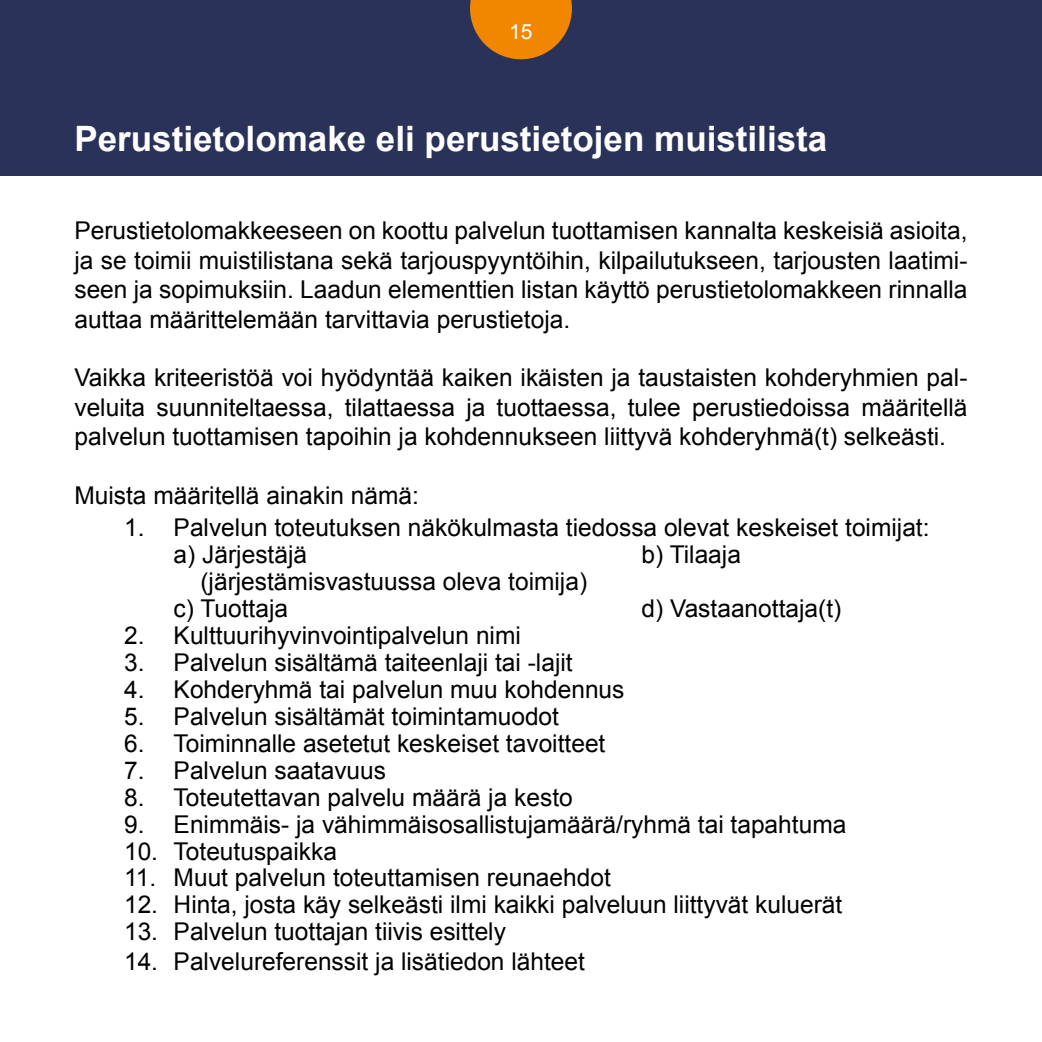
<style>
.page{position:relative;width:1042px;height:1042px;background:#fff}
.page>*{position:absolute;margin:0;border:0;box-sizing:border-box;transform-origin:0 0}
.t1{font:700 35px "Arial";color:#fff}
.P_luettelo{font:24.5px/29.4px "Arial";color:#000;text-align:justify}
.t2{font:21px "Arial";color:#fff}
</style>
<div class="page">
<div style="left:0;top:0;width:1042px;height:175px;background:#2a3259"></div>
<svg style="left:470px;top:0;width:102px;height:59px"></svg>
<p class="t2" style="left:509px;top:18px;width:25px">15</p>
<h1 class="t1" style="left:74px;top:116px;width:754px">Perustietolomake eli perustietojen muistilista</h1>
<p class="P_luettelo" style="left:74px;top:216px;width:894px">Perustietolomakkeeseen on koottu palvelun tuottamisen kannalta keskeisiä asioita, ja se toimii muistilistana sekä tarjouspyyntöihin, kilpailutukseen, tarjousten laatimi&shy;seen ja sopimuksiin. Laadun elementtien listan käyttö perustietolomakkeen rinnalla auttaa määrittelemään tarvittavia perustietoja.</p>
<p class="P_luettelo" style="left:74px;top:363px;width:894px">Vaikka kriteeristöä voi hyödyntää kaiken ikäisten ja taustaisten kohderyhmien pal&shy;veluita suunniteltaessa, tilattaessa ja tuottaessa, tulee perustiedoissa määritellä palvelun tuottamisen tapoihin ja kohdennukseen liittyvä kohderyhmä(t) selkeästi.</p>
<p class="P_luettelo" style="left:74px;top:481px;width:346px">Muista määritellä ainakin nämä:</p>
<p class="P_luettelo" style="left:174px;top:514px;width:757px;line-height:26.9px;text-indent:-50px">1. Palvelun toteutuksen näkökulmasta tiedossa olevat keskeiset toimijat: a) Järjestäjä</p>
<p class="P_luettelo" style="left:641px;top:540px;width:101px">b) Tilaaja</p>
<p class="P_luettelo" style="left:174px;top:568px;width:415px;line-height:26.9px;text-indent:27px">(järjestämisvastuussa oleva toimija) c) Tuottaja</p>
<p class="P_luettelo" style="left:641px;top:594px;width:201px">d) Vastaanottaja(t)</p>
<p class="P_luettelo" style="left:124px;top:621px;width:398px">2. Kulttuurihyvinvointipalvelun nimi</p>
<p class="P_luettelo" style="left:124px;top:648px;width:450px">3. Palvelun sisältämä taiteenlaji tai -lajit</p>
<p class="P_luettelo" style="left:124px;top:675px;width:502px">4. Kohderyhmä tai palvelun muu kohdennus</p>
<p class="P_luettelo" style="left:124px;top:702px;width:436px">5. Palvelun sisältämät toimintamuodot</p>
<p class="P_luettelo" style="left:124px;top:728px;width:483px">6. Toiminnalle asetetut keskeiset tavoitteet</p>
<p class="P_luettelo" style="left:124px;top:755px;width:264px">7. Palvelun saatavuus</p>
<p class="P_luettelo" style="left:124px;top:782px;width:450px">8. Toteutettavan palvelu määrä ja kesto</p>
<p class="P_luettelo" style="left:124px;top:809px;width:724px">9. Enimmäis- ja vähimmäisosallistujamäärä/ryhmä tai tapahtuma</p>
<p class="P_luettelo" style="left:124px;top:836px;width:215px">10. Toteutuspaikka</p>
<p class="P_luettelo" style="left:124px;top:863px;width:488px">11. Muut palvelun toteuttamisen reunaehdot</p>
<p class="P_luettelo" style="left:124px;top:890px;width:720px">12. Hinta, josta käy selkeästi ilmi kaikki palveluun liittyvät kuluerät</p>
<p class="P_luettelo" style="left:124px;top:917px;width:383px">13. Palvelun tuottajan tiivis esittely</p>
<p class="P_luettelo" style="left:124px;top:947px;width:462px">14. Palvelureferenssit ja lisätiedon lähteet</p>
</div>
